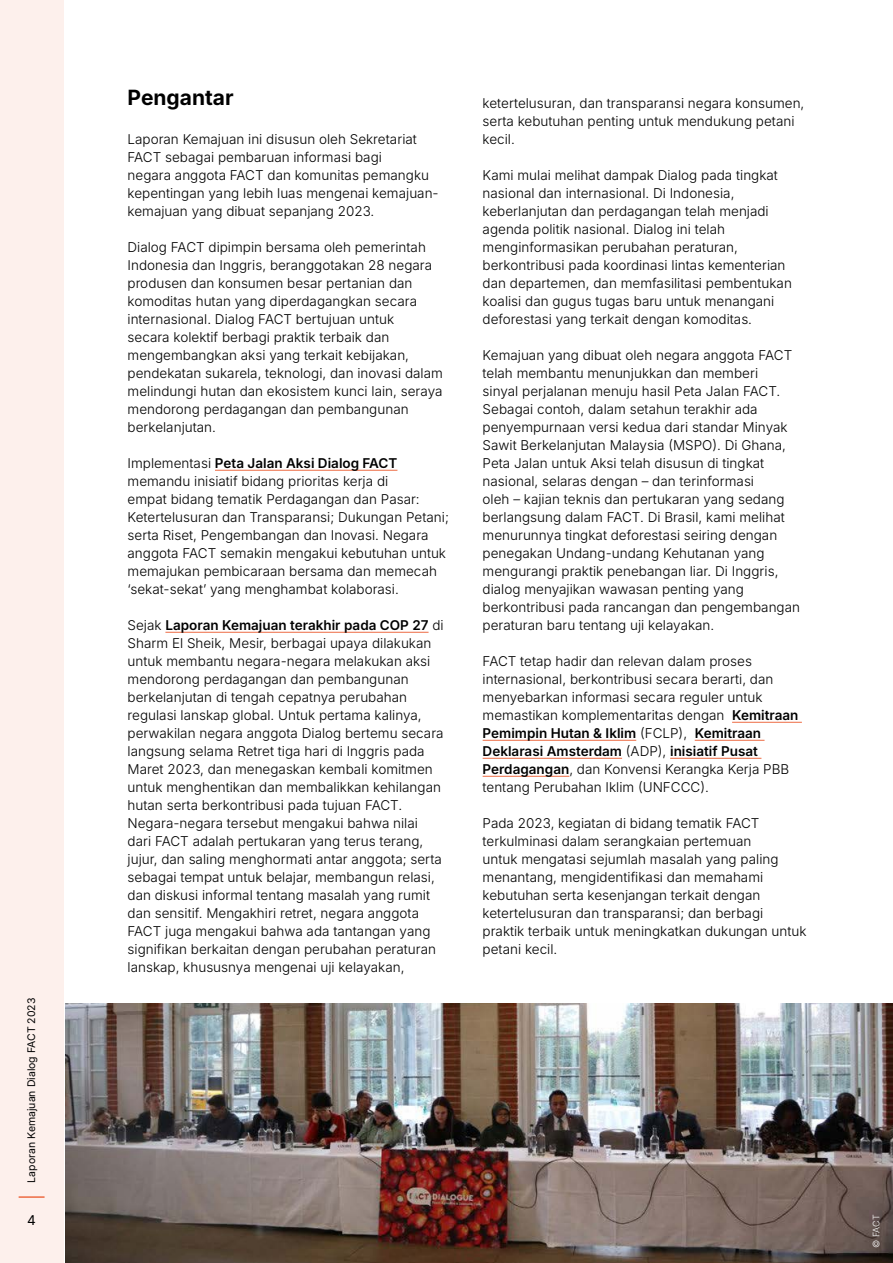
<style>
.page{position:relative;width:893px;height:1263px;background:#fff}
.page>*{position:absolute;margin:0;border:0;box-sizing:border-box;transform-origin:0 0}
.t1{font:700 21px "Inter";color:#000}
.t2{font:300 13.5px/18px "Inter";color:#000}
.t3{font:13.5px "Inter";color:#000}
.t4{font:10.5px "Inter";color:#000}
.t5{font:300 9px "Inter";color:#fff}
.s1{font-weight:600}
</style>
<div class="page">
<div style="left:0;top:0;width:63px;height:1263px;background:#fdf0ec"></div>
<hr style="left:19px;top:1196px;width:26px;height:2px;background:#ed6b42">
<hr style="left:215px;top:470px;width:182px;height:1px;background:#ed6b43">
<hr style="left:165px;top:632px;width:264px;height:1px;background:#ed6b43">
<hr style="left:732px;top:722px;width:70px;height:1px;background:#ed6b43">
<hr style="left:483px;top:740px;width:153px;height:1px;background:#ed6b43">
<hr style="left:695px;top:740px;width:69px;height:1px;background:#ed6b43">
<hr style="left:483px;top:758px;width:139px;height:1px;background:#ed6b43">
<hr style="left:670px;top:758px;width:91px;height:1px;background:#ed6b43">
<hr style="left:483px;top:776px;width:86px;height:1px;background:#ed6b43">
<img style="left:65px;top:1003px;width:828px;height:260px">
<p class="t4" style="left:24px;top:1183px;width:186px;rotate:-90deg">Laporan Kemajuan Dialog FACT 2023</p>
<p class="t3" style="left:27px;top:1209px;width:10px">4</p>
<h1 class="t1" style="left:128px;top:82px;width:108px">Pengantar</h1>
<p class="t2" style="left:128px;top:130px;width:313px">Laporan Kemajuan ini disusun oleh Sekretariat FACT sebagai pembaruan informasi bagi<br>negara anggota FACT dan komunitas pemangku kepentingan yang lebih luas mengenai kemajuan&shy;kemajuan yang dibuat sepanjang 2023.</p>
<p class="t2" style="left:128px;top:238px;width:317px">Dialog FACT dipimpin bersama oleh pemerintah Indonesia dan Inggris, beranggotakan 28 negara produsen dan konsumen besar pertanian dan komoditas hutan yang diperdagangkan secara internasional. Dialog FACT bertujuan untuk<br>secara kolektif berbagi praktik terbaik dan mengembangkan aksi yang terkait kebijakan, pendekatan sukarela, teknologi, dan inovasi dalam melindungi hutan dan ekosistem kunci lain, seraya mendorong perdagangan dan pembangunan berkelanjutan.</p>
<p class="t2" style="left:128px;top:454px;width:323px">Implementasi <span class="s1">Peta Jalan Aksi Dialog FACT </span>memandu inisiatif bidang prioritas kerja di<br>empat bidang tematik Perdagangan dan Pasar:<br>Ketertelusuran dan Transparansi; Dukungan Petani; serta Riset, Pengembangan dan Inovasi. Negara anggota FACT semakin mengakui kebutuhan untuk memajukan pembicaraan bersama dan memecah ‘sekat-sekat’ yang menghambat kolaborasi.</p>
<p class="t2" style="left:128px;top:616px;width:318px">Sejak <span class="s1">Laporan Kemajuan terakhir pada COP 27</span> di Sharm El Sheik, Mesir, berbagai upaya dilakukan untuk membantu negara-negara melakukan aksi mendorong perdagangan dan pembangunan berkelanjutan di tengah cepatnya perubahan regulasi lanskap global. Untuk pertama kalinya, perwakilan negara anggota Dialog bertemu secara langsung selama Retret tiga hari di Inggris pada Maret 2023, dan menegaskan kembali komitmen untuk menghentikan dan membalikkan kehilangan hutan serta berkontribusi pada tujuan FACT.<br>Negara-negara tersebut mengakui bahwa nilai dari FACT adalah pertukaran yang terus terang, jujur, dan saling menghormati antar anggota; serta sebagai tempat untuk belajar, membangun relasi, dan diskusi informal tentang masalah yang rumit dan sensitif. Mengakhiri retret, negara anggota FACT juga mengakui bahwa ada tantangan yang signifikan berkaitan dengan perubahan peraturan lanskap, khususnya mengenai uji kelayakan,</p>
<p class="t2" style="left:483px;top:94px;width:323px">ketertelusuran, dan transparansi negara konsumen, serta kebutuhan penting untuk mendukung petani kecil.</p>
<p class="t2" style="left:483px;top:166px;width:311px">Kami mulai melihat dampak Dialog pada tingkat nasional dan internasional. Di Indonesia, keberlanjutan dan perdagangan telah menjadi agenda politik nasional. Dialog ini telah menginformasikan perubahan peraturan, berkontribusi pada koordinasi lintas kementerian dan departemen, dan memfasilitasi pembentukan koalisi dan gugus tugas baru untuk menangani deforestasi yang terkait dengan komoditas.</p>
<p class="t2" style="left:483px;top:346px;width:319px">Kemajuan yang dibuat oleh negara anggota FACT telah membantu menunjukkan dan memberi<br>sinyal perjalanan menuju hasil Peta Jalan FACT.<br>Sebagai contoh, dalam setahun terakhir ada penyempurnaan versi kedua dari standar Minyak Sawit Berkelanjutan Malaysia (MSPO). Di Ghana, Peta Jalan untuk Aksi telah disusun di tingkat nasional, selaras dengan – dan terinformasi<br>oleh – kajian teknis dan pertukaran yang sedang berlangsung dalam FACT. Di Brasil, kami melihat menurunnya tingkat deforestasi seiring dengan penegakan Undang-undang Kehutanan yang mengurangi praktik penebangan liar. Di Inggris, dialog menyajikan wawasan penting yang berkontribusi pada rancangan dan pengembangan peraturan baru tentang uji kelayakan.</p>
<p class="t2" style="left:483px;top:652px;width:317px">FACT tetap hadir dan relevan dalam proses internasional, berkontribusi secara berarti, dan menyebarkan informasi secara reguler untuk memastikan komplementaritas dengan <span class="s1">Kemitraan Pemimpin Hutan &amp; Iklim</span> (FCLP), <span class="s1">Kemitraan Deklarasi Amsterdam</span> (ADP), <span class="s1">inisiatif Pusat Perdagangan</span>, dan Konvensi Kerangka Kerja PBB tentang Perubahan Iklim (UNFCCC).</p>
<p class="t2" style="left:483px;top:814px;width:325px">Pada 2023, kegiatan di bidang tematik FACT terkulminasi dalam serangkaian pertemuan<br>untuk mengatasi sejumlah masalah yang paling menantang, mengidentifikasi dan memahami kebutuhan serta kesenjangan terkait dengan ketertelusuran dan transparansi; dan berbagi praktik terbaik untuk meningkatkan dukungan untuk petani kecil.</p>
<p class="t5" style="left:869px;top:1248px;width:35px;rotate:-90deg">© FACT</p>
</div>
